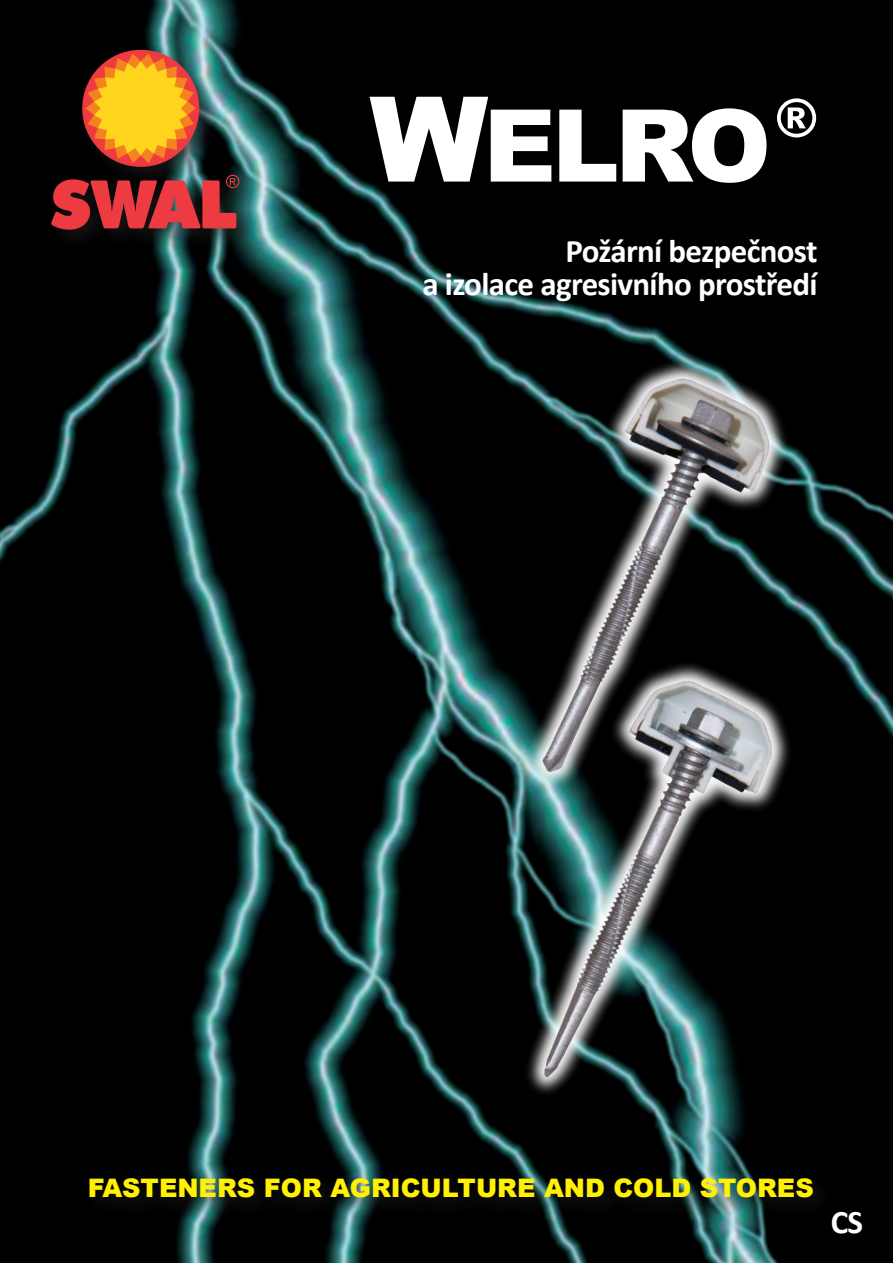
<style>
.page{position:relative;width:893px;height:1263px;background:#fff}
.page>*{position:absolute;margin:0;border:0;box-sizing:border-box;transform-origin:0 0}
.t1{font:900 100.5px "Arial";color:#fff}
.t2{font:700 33px/33px "Calibri";letter-spacing:-.02em;color:#fff;text-align:right}
.t3{font:900 25.5px "Arial";color:#fff101}
.s1{font-size:118.5px}
</style>
<div class="page">
<img style="left:0;top:0;width:893px;height:1263px">
<div style="left:47px;top:44px;width:214px;height:208px;background:#231f20;opacity:.6"></div>
<div style="left:82px;top:50px;width:117px;height:117px;background:#ee3a41;border-radius:50%"></div>
<svg style="left:85px;top:53px;width:111px;height:110px"></svg>
<svg style="left:51px;top:175px;width:188px;height:55px;background:#962d31"></svg>
<div style="left:84px;top:1173px;width:750px;height:46px;background:#231f20;opacity:.6"></div>
<img style="left:421px;top:300px;width:417px;height:541px">
<img style="left:422px;top:613px;width:415px;height:536px">
<h1 class="t1" style="left:370px;top:73px;width:449px"><span class="s1">W</span>ELRO <sup>®</sup></h1>
<p class="t2" style="left:422px;top:234px;width:397px">Požární bezpečnost<br>a izolace agresivního prostředí</p>
<p class="t3" style="left:88px;top:1169px;width:727px">FASTENERS FOR AGRICULTURE AND COLD STORES</p>
<p class="t2" style="left:831px;top:1206px;width:34px">CS</p>
</div>
